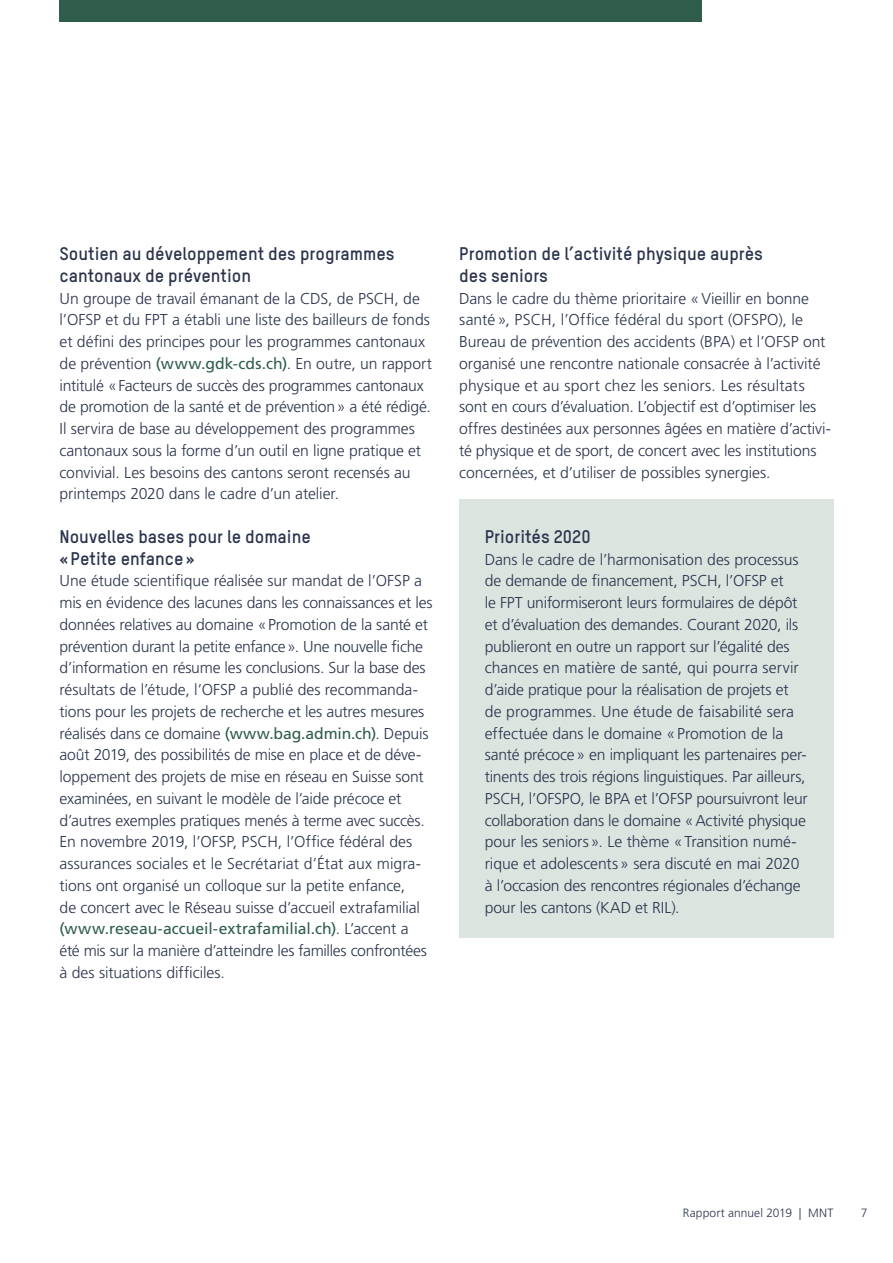
<style>
.page{position:relative;width:893px;height:1263px;background:#fff}
.page>*{position:absolute;margin:0;border:0;box-sizing:border-box;transform-origin:0 0}
.t1{font:700 18px/21.8px "TSTAR";color:#2b344c}
.t2{font:300 15.75px/21.8px "Frutiger LT Std";letter-spacing:-.01em;color:#2b344c}
.t3{font:300 12px "Frutiger LT Std";letter-spacing:.01em;color:#2b344c}
.s1{font-weight:400;color:#305d4c}
</style>
<div class="page">
<div style="left:60px;top:0;width:642px;height:21px;background:#305d4c"></div>
<div style="left:459px;top:499px;width:374px;height:439px;background:#dce4e0"></div>
<p class="t1" style="left:60px;top:242px;width:337px">Soutien au développement des programmes cantonaux de prévention</p>
<p class="t2" style="left:60px;top:287px;width:374px">Un groupe de travail émanant de la CDS, de PSCH, de l’OFSP et du FPT a établi une liste des bailleurs de fonds et défini des principes pour les programmes cantonaux de prévention <span class="s1">(www.gdk-cds.ch)</span>. En outre, un rapport intitulé «Facteurs de succès des programmes cantonaux de promotion de la santé et de prévention» a été rédigé.<br>Il servira de base au développement des programmes cantonaux sous la forme d’un outil en ligne pratique et convivial. Les besoins des cantons seront recensés au printemps 2020 dans le cadre d’un atelier.</p>
<p class="t1" style="left:60px;top:525px;width:253px">Nouvelles bases pour le domaine «Petite enfance»</p>
<p class="t2" style="left:60px;top:570px;width:375px">Une étude scientifique réalisée sur mandat de l’OFSP a mis en évidence des lacunes dans les connaissances et les données relatives au domaine «Promotion de la santé et prévention durant la petite enfance». Une nouvelle fiche d’information en résume les conclusions. Sur la base des résultats de l’étude, l’OFSP a publié des recommanda&shy;tions pour les projets de recherche et les autres mesures réalisés dans ce domaine <span class="s1">(www.bag.admin.ch)</span>. Depuis août 2019, des possibilités de mise en place et de déve&shy;loppement des projets de mise en réseau en Suisse sont examinées, en suivant le modèle de l’aide précoce et d’autres exemples pratiques menés à terme avec succès.<br>En novembre 2019, l’OFSP, PSCH, l’Office fédéral des assurances sociales et le Secrétariat d’État aux migra&shy;tions ont organisé un colloque sur la petite enfance,<br>de concert avec le Réseau suisse d’accueil extrafamilial <span class="s1">(www.reseau-accueil-extrafamilial.ch)</span>. L’accent a été mis sur la manière d’atteindre les familles confrontées à des situations difficiles.</p>
<p class="t1" style="left:459px;top:242px;width:305px">Promotion de l’activité physique auprès des seniors</p>
<p class="t2" style="left:459px;top:287px;width:373px">Dans le cadre du thème prioritaire «Vieillir en bonne santé », PSCH, l’Office fédéral du sport (OFSPO), le Bureau de prévention des accidents (BPA) et l’OFSP ont organisé une rencontre nationale consacrée à l’activité physique et au sport chez les seniors. Les résultats sont en cours d’évaluation. L’objectif est d’optimiser les offres destinées aux personnes âgées en matière d’activi&shy;té physique et de sport, de concert avec les institutions concernées, et d’utiliser de possibles synergies.</p>
<p class="t1" style="left:485px;top:525px;width:107px">Priorités 2020</p>
<p class="t2" style="left:485px;top:548px;width:324px">Dans le cadre de l’harmonisation des processus de demande de financement, PSCH, l’OFSP et<br>le FPT uniformiseront leurs formulaires de dépôt et d’évaluation des demandes. Courant 2020, ils publieront en outre un rapport sur l’égalité des chances en matière de santé, qui pourra servir d’aide pratique pour la réalisation de projets et de programmes. Une étude de faisabilité sera effectuée dans le domaine «Promotion de la santé précoce» en impliquant les partenaires per&shy;tinents des trois régions linguistiques. Par ailleurs, PSCH, l’OFSPO, le BPA et l’OFSP poursuivront leur collaboration dans le domaine «Activité physique pour les seniors». Le thème «Transition numé&shy;rique et adolescents» sera discuté en mai 2020 à l’occasion des rencontres régionales d’échange pour les cantons (KAD et RIL).</p>
<p class="t3" style="left:683px;top:1206px;width:152px">Rapport annuel 2019 | MNT</p>
<p class="t3" style="left:861px;top:1206px;width:8px">7</p>
</div>
